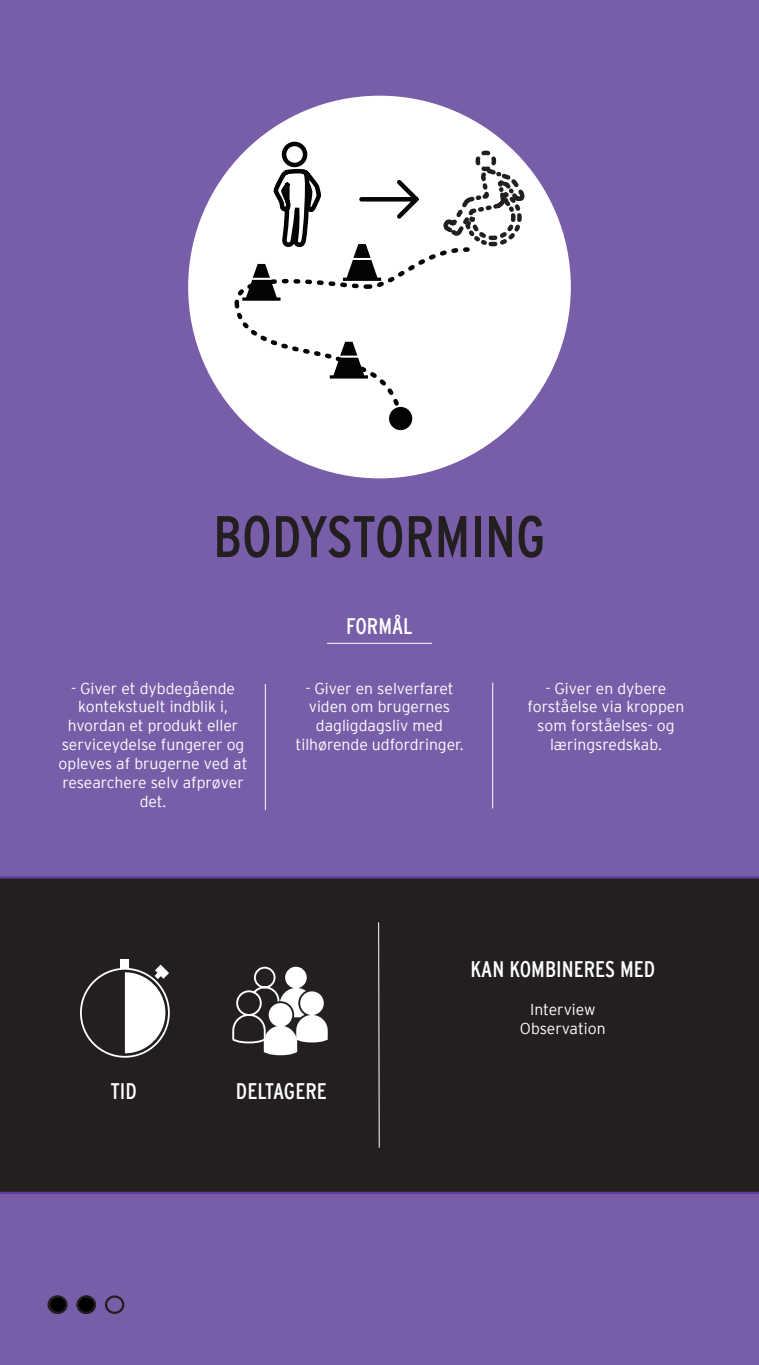
<style>
.page{position:relative;width:759px;height:1365px;background:#785da8}
.page>*{position:absolute;margin:0;border:0;box-sizing:border-box;transform-origin:0 0}
.t1{font:condensed 58.5px "Interstate";color:#231f20}
.t2{font:condensed 22.5px "Interstate";color:#fff}
.t3{font:300 15.75px/18.9px "Interstate";color:#fff;text-align:center}
</style>
<div class="page">
<hr style="left:492px;top:682px;width:1px;height:126px;background:#fff">
<hr style="left:265px;top:684px;width:1px;height:126px;background:#fff">
<hr style="left:327px;top:643px;width:105px;height:1px;background:#fff">
<div style="left:0;top:876px;width:759px;height:318px;background:#231f20"></div>
<div style="left:188px;top:96px;width:383px;height:382px;background:#fff;border-radius:50%"></div>
<hr style="left:378px;top:922px;width:2px;height:226px;background:#fff">
<div style="left:105px;top:1295px;width:19px;height:19px;border:2px solid #231f20;border-radius:50%"></div>
<div style="left:48px;top:1295px;width:19px;height:19px;border:2px solid #231f20;border-radius:50%"></div>
<div style="left:49px;top:1296px;width:17px;height:17px;background:#000;border-radius:50%"></div>
<div style="left:48px;top:1295px;width:20px;height:19px;border:2px solid #231f20;border-radius:50%"></div>
<div style="left:78px;top:1296px;width:17px;height:17px;background:#000;border-radius:50%"></div>
<div style="left:77px;top:1295px;width:19px;height:19px;border:2px solid #231f20;border-radius:50%"></div>
<div style="left:80px;top:968px;width:90px;height:90px;border:2px solid #fff;border-radius:50%"></div>
<div style="left:121px;top:959px;width:8px;height:10px;background:#fff"></div>
<svg style="left:125px;top:965px;width:44px;height:88px"></svg>
<svg style="left:231px;top:966px;width:99px;height:90px"></svg>
<svg style="left:232px;top:420px;width:181px;height:11px"></svg>
<svg style="left:232px;top:139px;width:295px;height:281px"></svg>
<h1 class="t1" style="left:213px;top:504px;width:334px">BODYSTORMING</h1>
<p class="t3" style="left:59px;top:678px;width:190px">- Giver et dybdegående kontekstuelt indblik i, hvordan et produkt eller serviceydelse fungerer og opleves af brugerne ved at researchere selv afprøver det.</p>
<h2 class="t2" style="left:346px;top:613px;width:68px">FORMÅL</h2>
<p class="t3" style="left:296px;top:678px;width:169px">- Giver en selverfaret viden om brugernes dagligdagsliv med tilhørende udfordringer.</p>
<p class="t3" style="left:528px;top:678px;width:158px">- Giver en dybere forståelse via kroppen som forståelses- og læringsredskab.</p>
<h2 class="t2" style="left:110px;top:1079px;width:10px">TID</h2>
<h2 class="t2" style="left:236px;top:1079px;width:60px">DE LTAGERE</h2>
<h2 class="t2" style="left:470px;top:957px;width:97px">KAN KOMBINERES</h2>
<h2 class="t2" style="left:620px;top:957px;width:12px">MED</h2>
<p class="t3" style="left:520px;top:1000px;width:87px">Interview<br>Observation</p>
</div>
